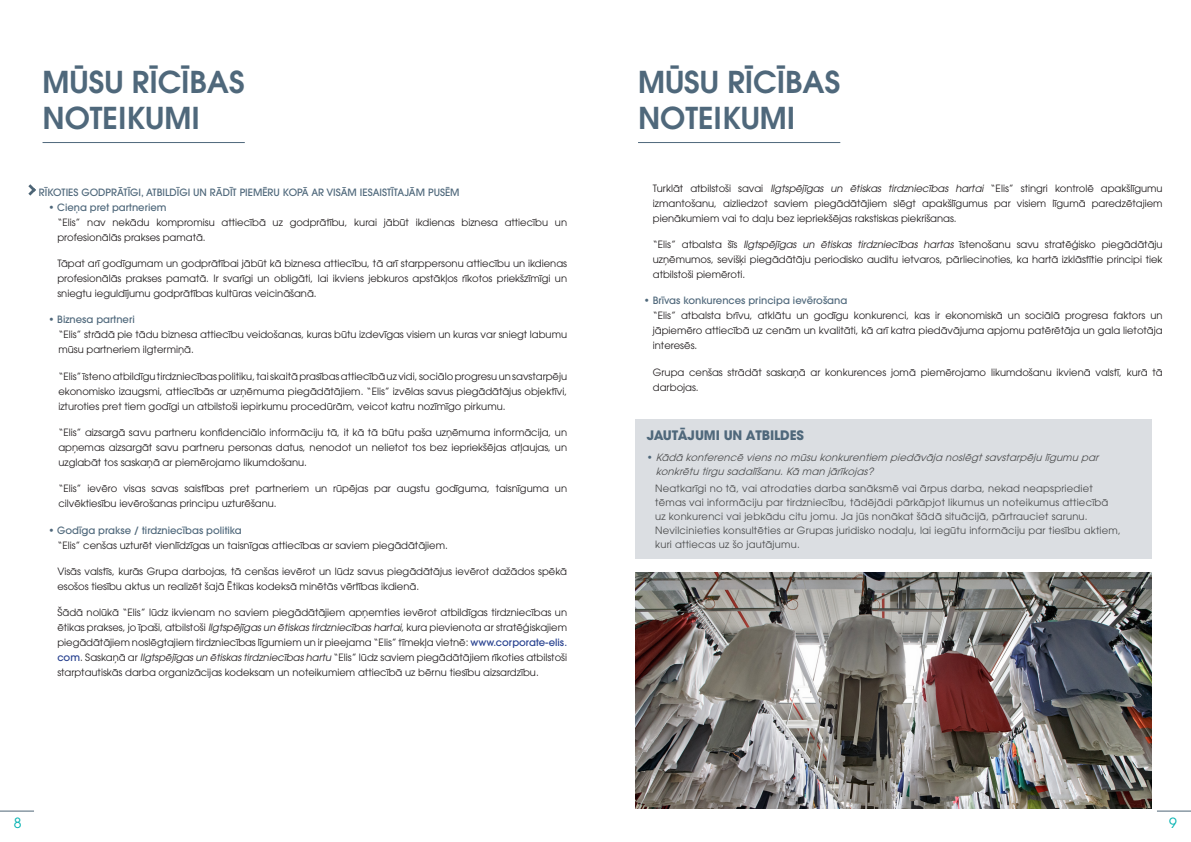
<style>
.page{position:relative;width:1191px;height:842px;background:#fff}
.page>*{position:absolute;margin:0;border:0;box-sizing:border-box;transform-origin:0 0}
.Titre_gris{font:600 30px/36px "ITC Avant Garde Pro";color:#4f687b}
.t1{font:14px "ITC Avant Garde Pro";color:#00b1b0}
.t2{font:700 13px "ITC Avant Garde Pro";letter-spacing:-.01em;color:#4f687b}
.t3{font:10px/15px "ITC Avant Garde Pro";color:#231f20;text-align:justify}
.t4{font:10px/14px "ITC Avant Garde Pro";letter-spacing:.02em;color:#4b4c4d}
.t5{font:500 10px "ITC Avant Garde Pro";color:#4f687b}
.t6{font:italic 10px/14px "ITC Avant Garde Pro";letter-spacing:.02em;color:#4b4c4d}
.s1{font-weight:400}
.s2{font-style:italic}
.s3{font-weight:500;color:#253f8e}
.s4{font-style:normal;color:#4f687b}
</style>
<div class="page">
<svg style="left:28px;top:184px;width:8px;height:12px"></svg>
<hr style="left:638px;top:142px;width:202px;height:1px;background:#4f687b">
<hr style="left:43px;top:142px;width:202px;height:1px;background:#4f687b">
<div style="left:635px;top:419px;width:516px;height:140px;background:#dbdee2"></div>
<img style="left:635px;top:572px;width:516px;height:236px">
<hr style="left:0;top:810px;width:34px;height:1px;background:#4d6576">
<hr style="left:1157px;top:810px;width:34px;height:1px;background:#4d6576">
<p class="Titre_gris" style="left:43px;top:64px;width:204px">MŪSU RĪCĪBAS<br>NOTEIKUMI</p>
<p class="t5" style="left:39px;top:186px;width:422px">RĪKOTIES GODPRĀTĪGI, ATBILDĪGI UN RĀDĪT PIEMĒRU KOPĀ AR VISĀM IESAISTĪTAJĀM PUSĒM</p>
<p class="t5" style="left:48px;top:201px;width:120px"><span class="s1">•</span> Cieņa pret partneriem</p>
<p class="t3" style="left:57px;top:214px;width:511px">“Elis” nav nekādu kompromisu attiecībā uz godprātību, kurai jābūt ikdienas biznesa attiecību un profesionālās prakses pamatā.</p>
<p class="t3" style="left:57px;top:256px;width:511px">Tāpat arī godīgumam un godprātībai jābūt kā biznesa attiecību, tā arī starppersonu attiecību un ikdienas profesionālās prakses pamatā. Ir svarīgi un obligāti, lai ikviens jebkuros apstākļos rīkotos priekšzīmīgi un sniegtu ieguldījumu godprātības kultūras veicināšanā.</p>
<p class="t5" style="left:48px;top:313px;width:88px"><span class="s1">•</span> Biznesa partneri</p>
<p class="t3" style="left:58px;top:327px;width:510px">“Elis” strādā pie tādu biznesa attiecību veidošanas, kuras būtu izdevīgas visiem un kuras var sniegt labumu mūsu partneriem ilgtermiņā.</p>
<p class="t3" style="left:58px;top:368px;width:510px">“Elis” īsteno atbildīgu tirdzniecības politiku, tai skaitā prasības attiecībā uz vidi, sociālo progresu un savstarpēju ekonomisko izaugsmi, attiecībās ar uzņēmuma piegādātājiem. “Elis” izvēlas savus piegādātājus objektīvi, izturoties pret tiem godīgi un atbilstoši iepirkumu procedūrām, veicot katru nozīmīgo pirkumu.</p>
<p class="t3" style="left:58px;top:425px;width:510px">“Elis” aizsargā savu partneru konfidenciālo informāciju tā, it kā tā būtu paša uzņēmuma informācija, un apņemas aizsargāt savu partneru personas datus, nenodot un nelietot tos bez iepriekšējas atļaujas, un uzglabāt tos saskaņā ar piemērojamo likumdošanu.</p>
<p class="t3" style="left:58px;top:481px;width:510px">“Elis” ievēro visas savas saistības pret partneriem un rūpējas par augstu godīguma, taisnīguma un cilvēktiesību ievērošanas principu uzturēšanu.</p>
<p class="t5" style="left:48px;top:524px;width:195px"><span class="s1">•</span> Godīga prakse / tirdzniecības politika</p>
<p class="t3" style="left:57px;top:537px;width:392px">“Elis” cenšas uzturēt vienlīdzīgas un taisnīgas attiecības ar saviem piegādātājiem.</p>
<p class="t3" style="left:57px;top:564px;width:511px">Visās valstīs, kurās Grupa darbojas, tā cenšas ievērot un lūdz savus piegādātājus ievērot dažādos spēkā esošos tiesību aktus un realizēt šajā Ētikas kodeksā minētās vērtības ikdienā.</p>
<p class="t3" style="left:57px;top:605px;width:511px">Šādā nolūkā “Elis” lūdz ikvienam no saviem piegādātājiem apņemties ievērot atbildīgas tirdzniecības un ētikas prakses, jo īpaši, atbilstoši <span class="s2">Ilgtspējīgasun ētiskastirdzniecībashartai</span>, kura pievienota ar stratēģiskajiem piegādātājiem noslēgtajiem tirdzniecības līgumiem un ir pieejama “Elis” tīmekļa vietnē: <span class="s3">www.corporate-elis. com</span>. Saskaņā ar <span class="s2">Ilgtspējīgasun ētiskastirdzniecībashartu</span> “Elis” lūdz saviem piegādātājiem rīkoties atbilstoši starptautiskās darba organizācijas kodeksam un noteikumiem attiecībā uz bērnu tiesību aizsardzību.</p>
<p class="Titre_gris" style="left:638px;top:64px;width:204px">MŪSU RĪCĪBAS<br>NOTEIKUMI</p>
<p class="t3" style="left:653px;top:180px;width:511px">Turklāt atbilstoši savai <span class="s2">Ilgtspējīgas un ētiskas tirdzniecības hartai</span> “Elis” stingri kontrolē apakšlīgumu izmantošanu, aizliedzot saviem piegādātājiem slēgt apakšlīgumus par visiem līgumā paredzētajiem pienākumiem vai to daļu bez iepriekšējas rakstiskas piekrišanas.</p>
<p class="t3" style="left:653px;top:237px;width:511px">“Elis” atbalsta šīs <span class="s2">Ilgtspējīgas un ētiskas tirdzniecības hartas</span> īstenošanu savu stratēģisko piegādātāju uzņēmumos, sevišķi piegādātāju periodisko auditu ietvaros, pārliecinoties, ka hartā izklāstītie principi tiek atbilstoši piemēroti.</p>
<p class="t5" style="left:644px;top:294px;width:205px"><span class="s1">•</span> Brīvas konkurences principa ievērošana</p>
<p class="t3" style="left:653px;top:308px;width:511px">“Elis” atbalsta brīvu, atklātu un godīgu konkurenci, kas ir ekonomiskā un sociālā progresa faktors un jāpiemēro attiecībā uz cenām un kvalitāti, kā arī katra piedāvājuma apjomu patērētāja un gala lietotāja interesēs.</p>
<p class="t3" style="left:653px;top:364px;width:511px">Grupa cenšas strādāt saskaņā ar konkurences jomā piemērojamo likumdošanu ikvienā valstī, kurā tā darbojas.</p>
<p class="t2" style="left:646px;top:426px;width:159px">JAUTĀJUMI UN ATBILDES</p>
<p class="t6" style="left:655px;top:450px;width:447px;text-indent:-9px"><span class="s4">•</span> Kādā konferencē viensno mūsu konkurentiem piedāvāja noslēgtsavstarpēju līgumu par konkrētu tirgu sadalīšanu.Kā man jārīkojas?</p>
<p class="t4" style="left:655px;top:481px;width:467px">Neatkarīgi no tā, vai atrodaties darba sanāksmē vai ārpus darba, nekad neapspriediet tēmas vai informāciju par tirdzniecību, tādējādi pārkāpjot likumus un noteikumus attiecībā uz konkurenci vai jebkādu citu jomu. Ja jūs nonākat šādā situācijā, pārtrauciet sarunu.<br>Nevilcinieties konsultēties ar Grupas juridisko nodaļu, lai iegūtu informāciju par tiesību aktiem, kuri attiecas uz šo jautājumu.</p>
<h2 class="t1" style="left:14px;top:814px;width:9px">8</h2>
<h2 class="t1" style="left:1169px;top:814px;width:9px">9</h2>
</div>
